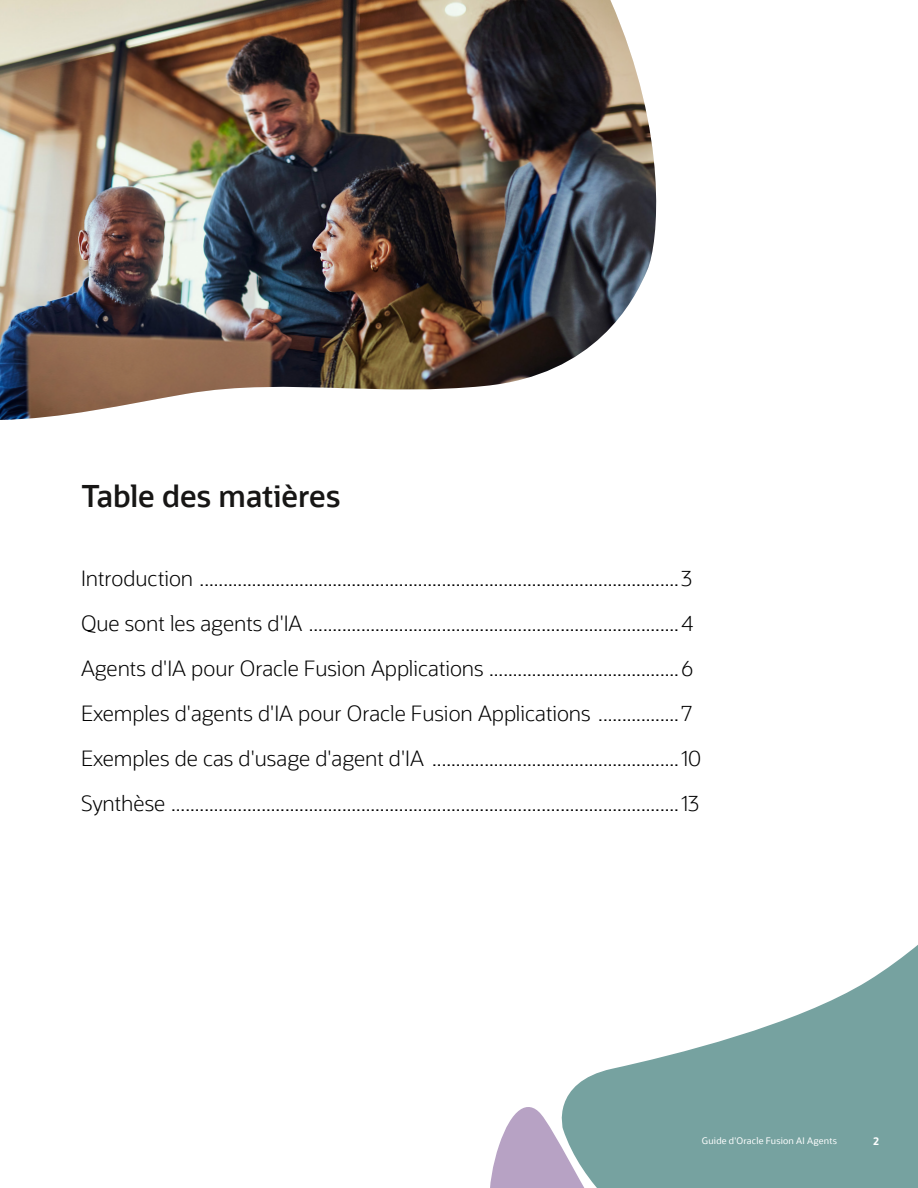
<style>
.page{position:relative;width:918px;height:1188px;background:#fff}
.page>*{position:absolute;margin:0;border:0;box-sizing:border-box;transform-origin:0 0}
.A__Table_of_content_heading{font:600 30px "Oracle Sans";color:#171615}
.A___Table_of_Content_body_copy{font:300 21px "Oracle Sans";color:#000}
.t1{font:700 10.5px "Oracle Sans";color:#fff}
.t2{font:9px "Oracle Sans";letter-spacing:.025em;color:#fff}
</style>
<div class="page">
<svg style="left:566px;top:945px;width:352px;height:154px"></svg>
<svg style="left:490px;top:1099px;width:428px;height:89px;background:#87a7aa"></svg>
<img style="left:0;top:0;width:657px;height:420px">
<p class="A__Table_of_content_heading" style="left:81px;top:478px;width:261px">Table des matières</p>
<p class="A___Table_of_Content_body_copy" style="left:81px;top:566px;width:612px">Introduction .....................................................................................................3</p>
<p class="A___Table_of_Content_body_copy" style="left:81px;top:611px;width:614px">Que sont les agents d'IA ..............................................................................4</p>
<p class="A___Table_of_Content_body_copy" style="left:81px;top:656px;width:614px">Agents d'IA pour Oracle Fusion Applications ........................................6</p>
<p class="A___Table_of_Content_body_copy" style="left:81px;top:701px;width:613px">Exemples d'agents d'IA pour Oracle Fusion Applications .................7</p>
<p class="A___Table_of_Content_body_copy" style="left:81px;top:746px;width:622px">Exemples de cas d'usage d'agent d'IA ....................................................10</p>
<p class="A___Table_of_Content_body_copy" style="left:81px;top:791px;width:620px">Synthèse ...........................................................................................................13</p>
<p class="t2" style="left:702px;top:1135px;width:137px">Guide d'Oracle Fusion AI Agents</p>
<p class="t1" style="left:873px;top:1134px;width:7px">2</p>
</div>
